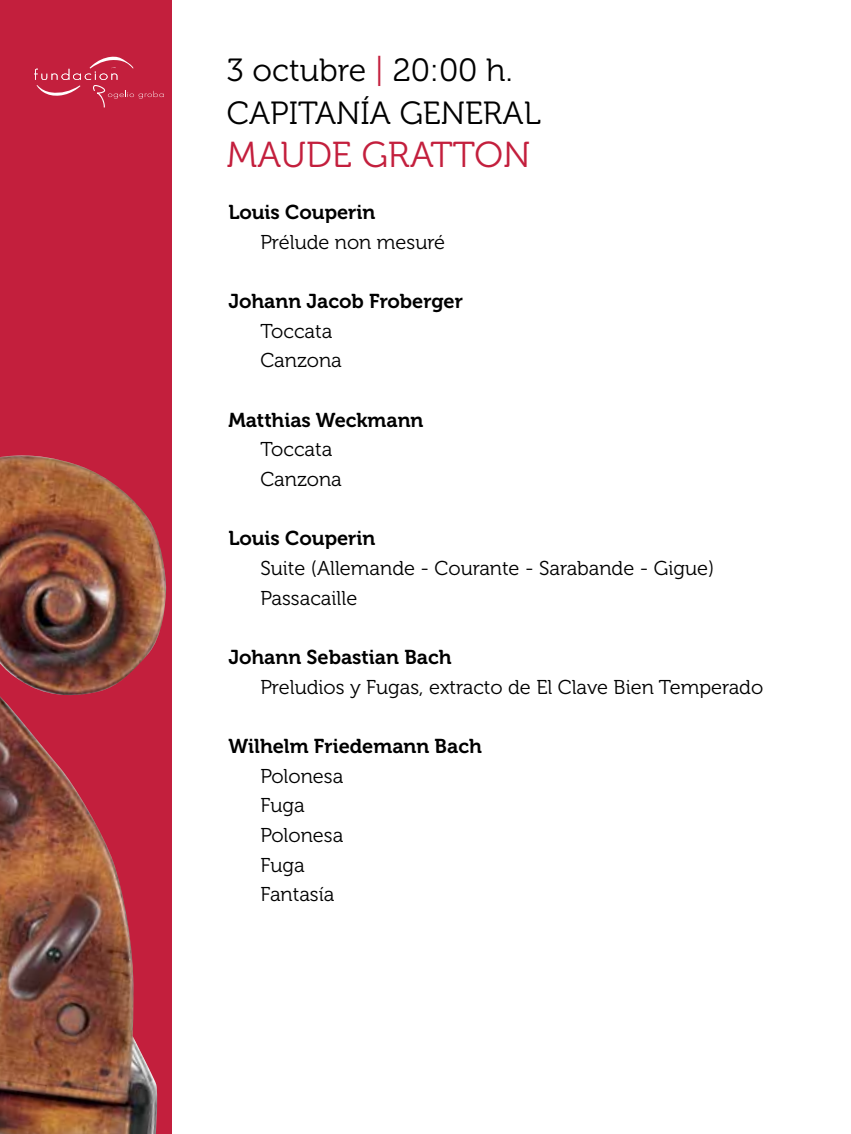
<style>
.page{position:relative;width:851px;height:1134px;background:#fff}
.page>*{position:absolute;margin:0;border:0;box-sizing:border-box;transform-origin:0 0}
.t1{font:36px "Museo 300";color:#c31f3d}
.t2{font:32px/43.2px "Museo 300";color:#000}
.t3{font:20px/29.6px "Museo 300";color:#000}
.t4{font:20px "Museo 700";color:#000}
.s1{color:#c31f3d}
</style>
<div class="page">
<div style="left:0;top:0;width:171px;height:1134px;background:#c31f3d"></div>
<img style="left:0;top:455px;width:166px;height:679px">
<svg style="left:34px;top:56px;width:130px;height:52px"></svg>
<h2 class="t2" style="left:227px;top:49px;width:315px">3 octubre <span class="s1">|</span> 20:00 h.<br>CAPITANÍA GENERAL</h2>
<h1 class="t1" style="left:227px;top:135px;width:305px">MAUDE GRATTON</h1>
<p class="t4" style="left:228px;top:201px;width:148px">Louis Couperin</p>
<p class="t3" style="left:260px;top:227px;width:186px">Prélude non mesuré</p>
<p class="t4" style="left:228px;top:290px;width:236px">Johann Jacob Froberger</p>
<p class="t3" style="left:260px;top:316px;width:83px">Toccata<br>Canzona</p>
<p class="t4" style="left:228px;top:409px;width:196px">Matthias Weckmann</p>
<p class="t3" style="left:260px;top:435px;width:83px">Toccata<br>Canzona</p>
<p class="t4" style="left:228px;top:527px;width:148px">Louis Couperin</p>
<p class="t3" style="left:260px;top:554px;width:455px">Suite (Allemande - Courante - Sarabande - Gigue)<br>Passacaille</p>
<p class="t4" style="left:228px;top:646px;width:225px">Johann Sebastian Bach</p>
<p class="t3" style="left:260px;top:672px;width:504px">Preludios y Fugas, extracto de El Clave Bien Temperado</p>
<p class="t4" style="left:228px;top:735px;width:255px">Wilhelm Friedemann Bach</p>
<p class="t3" style="left:260px;top:761px;width:84px">Polonesa<br>Fuga<br>Polonesa<br>Fuga<br>Fantasía</p>
</div>
